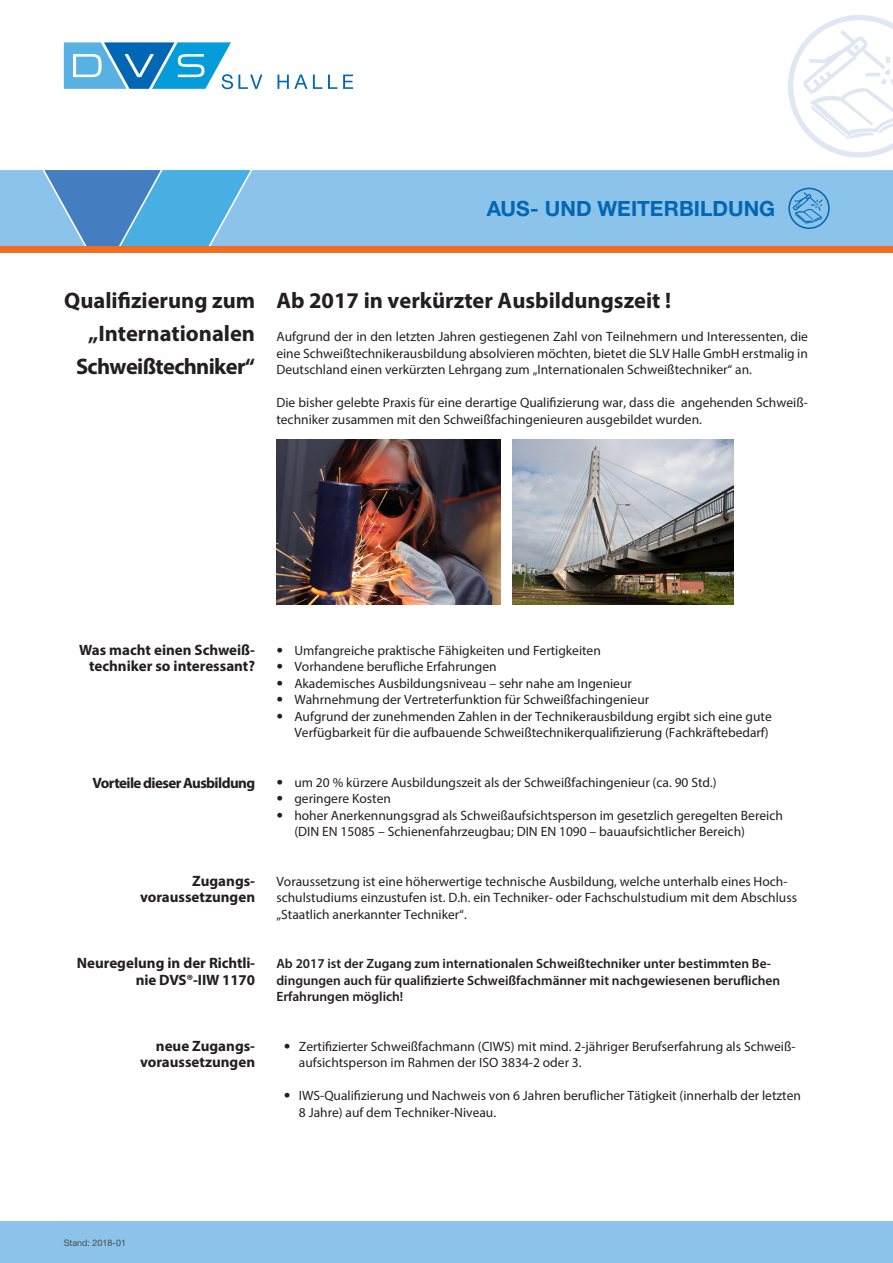
<style>
.page{position:relative;width:893px;height:1263px;background:#fff}
.page>*{position:absolute;margin:0;border:0;box-sizing:border-box;transform-origin:0 0}
.t1{font:700 22.5px/33px "Myriad Pro";color:#231f20;text-align:right}
.t2{font:700 21px "Helvetica Neue LT Std";color:#0166b3}
.t3{font:700 15px/16.5px "Myriad Pro";color:#231f20;text-align:right}
.t4{font:700 15px "Myriad Pro";letter-spacing:-.04em;color:#231f20}
.t5{font:13.5px/16.5px "Myriad Pro";color:#231f20}
.t6{font:600 13.5px/16.5px "Myriad Pro";color:#231f20}
.t7{font:9px "Helvetica Neue LT Std";color:#4b4c4d}
.s1{font-family:"Helvetica Neue LT Std"}
</style>
<div class="page">
<div style="left:251px;top:170px;width:642px;height:77px;background:#8bc3ea"></div>
<svg style="left:0;top:170px;width:251px;height:77px;background:#62a7d9"></svg>
<div style="left:0;top:1221px;width:893px;height:42px;background:#8bc3ea"></div>
<svg style="left:64px;top:42px;width:198px;height:47px"></svg>
<svg style="left:277px;top:75px;width:30px;height:14px"></svg>
<svg style="left:313px;top:75px;width:9px;height:14px"></svg>
<svg style="left:328px;top:75px;width:9px;height:14px"></svg>
<svg style="left:343px;top:75px;width:10px;height:14px"></svg>
<div style="left:0;top:247px;width:893px;height:6px;background:#f26d21"></div>
<svg style="left:788px;top:188px;width:42px;height:41px;background:#6baddd"></svg>
<svg style="left:788px;top:15px;width:105px;height:143px"></svg>
<img style="left:276px;top:439px;width:225px;height:165px">
<img style="left:512px;top:439px;width:221px;height:165px">
<h2 class="t2" style="left:487px;top:195px;width:290px">AUS- UND WEITERBILDUNG</h2>
<h1 class="t1" style="left:64px;top:283px;width:192px">Qualifizierung zum „Internationalen<br>Schweißtechniker“</h1>
<h1 class="t1" style="left:276px;top:284px;width:396px">Ab 2017 in verkürzter Ausbildungszeit !</h1>
<p class="t5" style="left:276px;top:328px;width:533px;text-align:justify">Aufgrund der in den letzten Jahren gestiegenen Zahl von Teilnehmern und Interessenten, die eine Schweißtechnikerausbildung absolvieren möchten, bietet die SLV Halle GmbH erstmalig in Deutschland einen verkürzten Lehrgang zum „Internationalen Schweißtechniker“ an.</p>
<p class="t5" style="left:276px;top:394px;width:533px">Die bisher gelebte Praxis für eine derartige Qualifizierung war, dass die angehenden Schweiß&shy;techniker zusammen mit den Schweißfachingenieuren ausgebildet wurden.</p>
<p class="t3" style="left:79px;top:641px;width:178px">Was macht einen Schweiß&shy;techniker so interessant?</p>
<p class="t4" style="left:93px;top:773px;width:164px">Vorteile dieser Ausbildung</p>
<p class="t3" style="left:140px;top:872px;width:117px">Zugangs&shy;voraussetzungen</p>
<p class="t3" style="left:77px;top:954px;width:180px">Neuregelung in der Richtli&shy;nie DVS®-IIW 1170</p>
<p class="t3" style="left:140px;top:1037px;width:117px">neue Zugangs&shy;voraussetzungen</p>
<p class="t5" style="left:276px;top:642px;width:326px"><span class="s1">•</span> Umfangreiche praktische Fähigkeiten und Fertigkeiten</p>
<p class="t5" style="left:276px;top:658px;width:222px"><span class="s1">•</span> Vorhandene berufliche Erfahrungen</p>
<p class="t5" style="left:276px;top:675px;width:357px"><span class="s1">•</span> Akademisches Ausbildungsniveau – sehr nahe am Ingenieur</p>
<p class="t5" style="left:276px;top:691px;width:374px"><span class="s1">•</span> Wahrnehmung der Vertreterfunktion für Schweißfachingenieur</p>
<p class="t5" style="left:276px;top:708px;width:497px;text-align:right"><span class="s1">•</span> Aufgrund der zunehmenden Zahlen in der Technikerausbildung ergibt sich eine gute<br>Verfügbarkeit für die aufbauende Schweißtechnikerqualifizierung (Fachkräftebedarf)</p>
<p class="t5" style="left:276px;top:774px;width:442px"><span class="s1">•</span> um 20 % kürzere Ausbildungszeit als der Schweißfachingenieur (ca. 90 Std.)</p>
<p class="t5" style="left:276px;top:790px;width:116px"><span class="s1">•</span> geringere Kosten</p>
<p class="t5" style="left:294px;top:807px;width:490px;text-indent:-18px"><span class="s1">•</span> hoher Anerkennungsgrad als Schweißaufsichtsperson im gesetzlich geregelten Bereich (DIN EN 15085 – Schienenfahrzeugbau; DIN EN 1090 – bauaufsichtlicher Bereich)</p>
<p class="t5" style="left:276px;top:873px;width:522px">Voraussetzung ist eine höherwertige technische Ausbildung, welche unterhalb eines Hoch&shy;schulstudiums einzustufen ist. D.h. ein Techniker- oder Fachschulstudium mit dem Abschluss „Staatlich anerkannter Techniker“.</p>
<p class="t6" style="left:276px;top:955px;width:505px">Ab 2017 ist der Zugang zum internationalen Schweißtechniker unter bestimmten Be&shy;dingungen auch für qualifizierte Schweißfachmänner mit nachgewiesenen beruflichen<br>Erfahrungen möglich!</p>
<p class="t5" style="left:299px;top:1038px;width:498px;text-indent:-15px"><span class="s1">•</span> Zertifizierter Schweißfachmann (CIWS) mit mind. 2-jähriger Berufserfahrung als Schweiß&shy;aufsichtsperson im Rahmen der ISO 3834-2 oder 3.</p>
<p class="t5" style="left:299px;top:1087px;width:504px;text-indent:-15px"><span class="s1">•</span> IWS-Qualifizierung und Nachweis von 6 Jahren beruflicher Tätigkeit (innerhalb der letzten<br>8 Jahre) auf dem Techniker-Niveau.</p>
<p class="t7" style="left:64px;top:1237px;width:64px">Stand: 2018-01</p>
</div>
